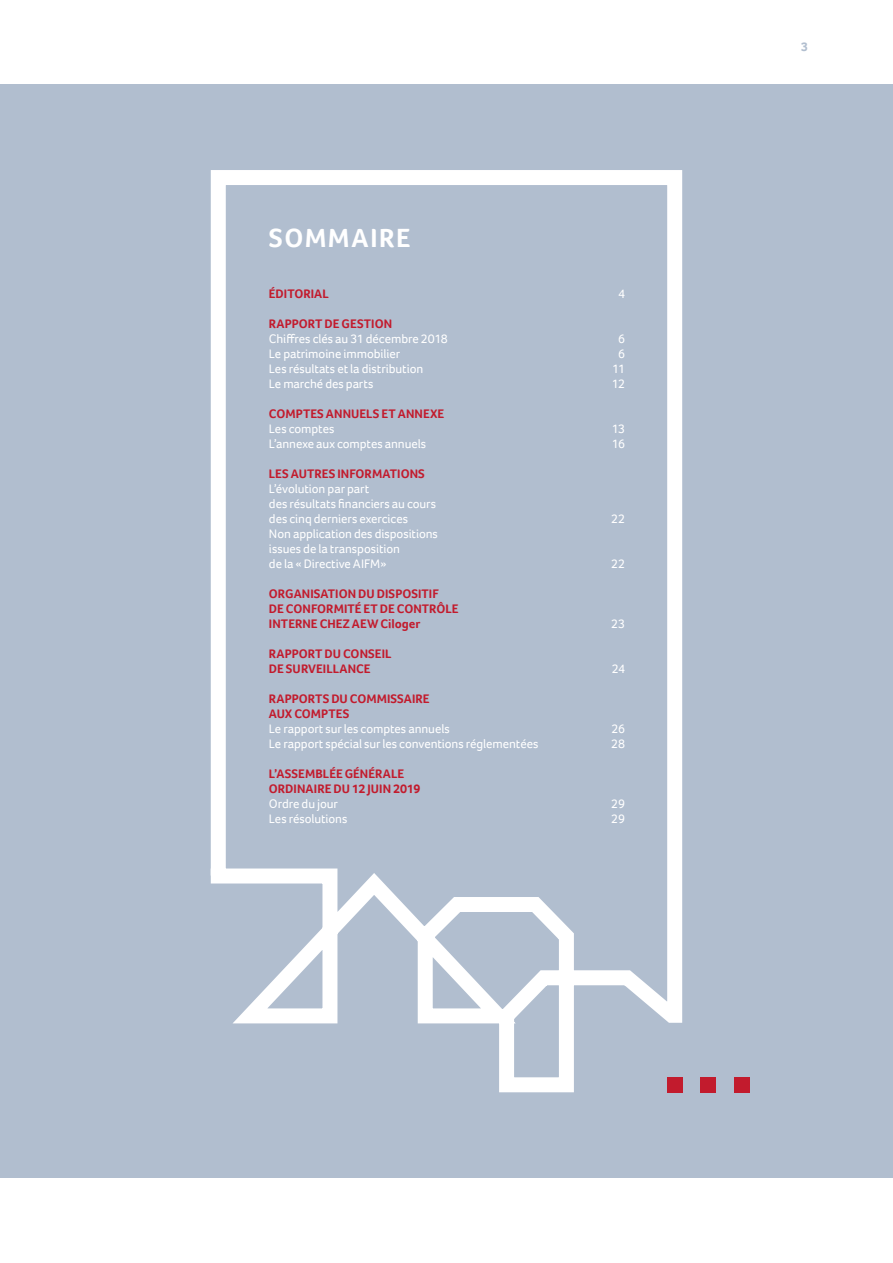
<style>
.page{position:relative;width:893px;height:1263px;background:#fff}
.page>*{position:absolute;margin:0;border:0;box-sizing:border-box;transform-origin:0 0}
.t1{font:700 27px "Foco";letter-spacing:.055em;color:#fff}
.t2{font:12.75px/15px "Foco";letter-spacing:-.005em;color:#fff}
.t3{font:700 12.75px/15px "Foco";letter-spacing:.005em;color:#c21b2d}
.t4{font:700 12.75px "Foco";color:#b1becf}
</style>
<div class="page">
<div style="left:0;top:84px;width:893px;height:1094px;background:#b1becf"></div>
<svg style="left:210px;top:170px;width:473px;height:923px"></svg>
<div style="left:667px;top:1077px;width:15px;height:15px;background:#c21b2d"></div>
<div style="left:701px;top:1077px;width:15px;height:15px;background:#c21b2d"></div>
<div style="left:734px;top:1077px;width:15px;height:15px;background:#c21b2d"></div>
<h1 class="t1" style="left:269px;top:220px;width:143px">SOMMAIRE</h1>
<p class="t3" style="left:269px;top:286px;width:61px">ÉDITORIAL</p>
<p class="t2" style="left:618px;top:286px;width:8px">4</p>
<p class="t3" style="left:269px;top:316px;width:125px">RAPPORT DE GESTION</p>
<p class="t2" style="left:269px;top:331px;width:180px">Chiffres clés au 31 décembre 2018</p>
<p class="t2" style="left:618px;top:331px;width:8px">6</p>
<p class="t2" style="left:269px;top:346px;width:133px">Le patrimoine immobilier</p>
<p class="t2" style="left:618px;top:346px;width:8px">6</p>
<p class="t2" style="left:269px;top:361px;width:156px">Les résultats et la distribution</p>
<p class="t2" style="left:612px;top:361px;width:14px">11</p>
<p class="t2" style="left:269px;top:376px;width:106px">Le marché des parts</p>
<p class="t2" style="left:612px;top:376px;width:15px">12</p>
<p class="t3" style="left:269px;top:406px;width:177px">COMPTES ANNUELS ET ANNEXE</p>
<p class="t2" style="left:269px;top:421px;width:67px">Les comptes</p>
<p class="t2" style="left:612px;top:421px;width:15px">13</p>
<p class="t2" style="left:269px;top:436px;width:159px">L’annexe aux comptes annuels</p>
<p class="t2" style="left:612px;top:436px;width:15px">16</p>
<p class="t3" style="left:269px;top:466px;width:157px">LES AUTRES INFORMATIONS</p>
<p class="t2" style="left:269px;top:481px;width:169px">L’évolution par part<br>des résultats financiers au cours des cinq derniers exercices</p>
<p class="t2" style="left:611px;top:511px;width:15px">22</p>
<p class="t2" style="left:269px;top:526px;width:171px">Non application des dispositions issues de la transposition<br>de la « Directive AIFM»</p>
<p class="t3" style="left:269px;top:586px;width:191px">ORGANISATION DU DISPOSITIF<br>DE CONFORMITÉ ET DE CONTRÔLE<br>INTERNE CHEZ AEW Ciloger</p>
<p class="t3" style="left:269px;top:646px;width:124px">RAPPORT DU CONSEIL<br>DE SURVEILLANCE</p>
<p class="t2" style="left:611px;top:556px;width:15px">22</p>
<p class="t2" style="left:611px;top:616px;width:15px">23</p>
<p class="t2" style="left:612px;top:661px;width:15px">24</p>
<p class="t3" style="left:269px;top:691px;width:162px">RAPPORTS DU COMMISSAIRE<br>AUX COMPTES</p>
<p class="t2" style="left:269px;top:721px;width:182px">Le rapport sur les comptes annuels</p>
<p class="t2" style="left:611px;top:721px;width:15px">26</p>
<p class="t2" style="left:269px;top:736px;width:271px">Le rapport spécial sur les conventions réglementées</p>
<p class="t2" style="left:611px;top:736px;width:15px">28</p>
<p class="t3" style="left:269px;top:766px;width:153px">L’ASSEMBLÉE GÉNÉRALE<br>ORDINAIRE DU 12 JUIN 2019</p>
<p class="t2" style="left:269px;top:796px;width:71px">Ordre du jour</p>
<p class="t2" style="left:611px;top:796px;width:15px">29</p>
<p class="t2" style="left:269px;top:811px;width:80px">Les résolutions</p>
<p class="t2" style="left:611px;top:811px;width:15px">29</p>
<p class="t4" style="left:801px;top:38px;width:8px">3</p>
</div>
